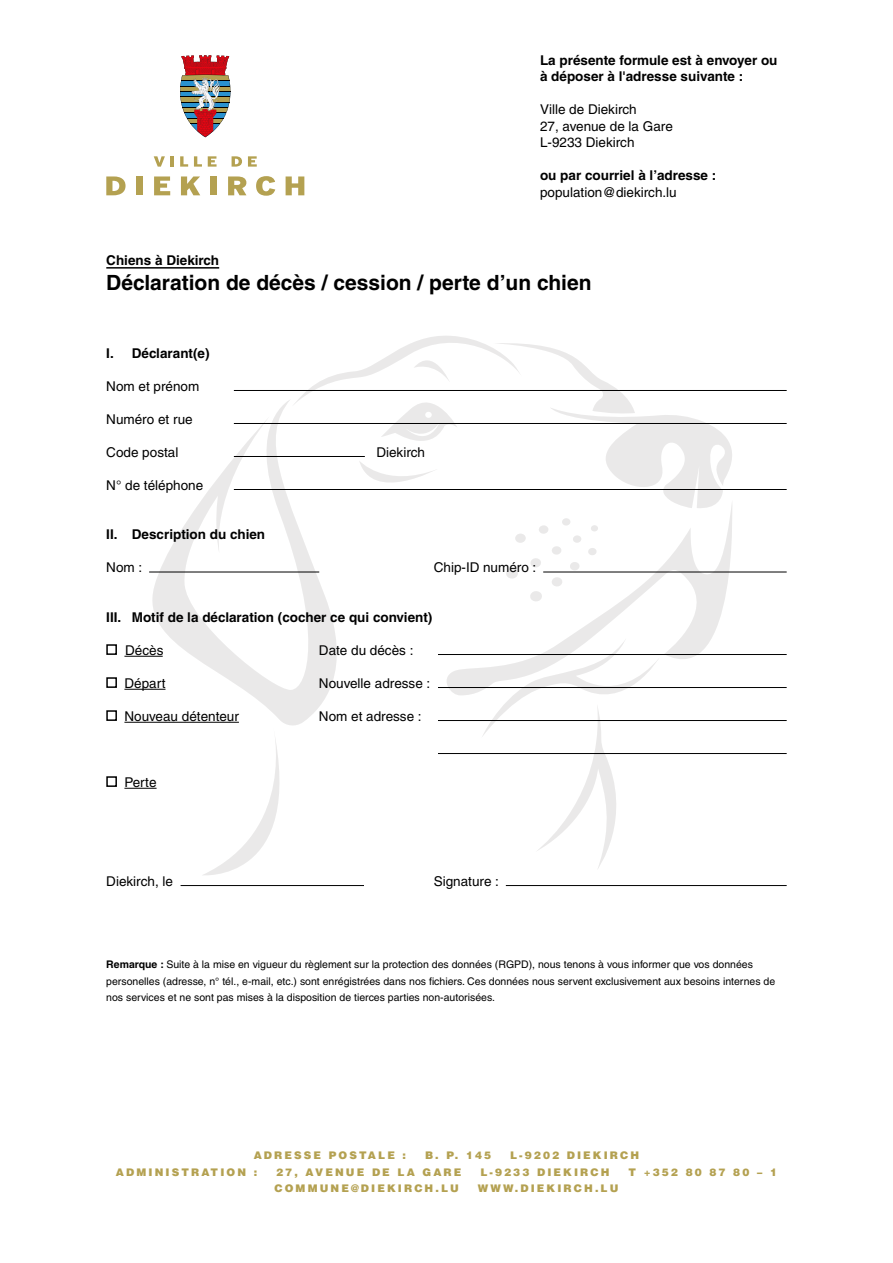
<style>
.page{position:relative;width:893px;height:1263px;background:#fff}
.page>*{position:absolute;margin:0;border:0;box-sizing:border-box;transform-origin:0 0}
.t1{font:700 21px "Helvetica LT Pro";color:#000}
.t2{font:13.5px/16.5px "Helvetica LT Pro";color:#000}
.t3{font:700 13.5px/16.5px "Helvetica LT Pro";color:#000}
.t4{font:10.5px/16.5px "Helvetica LT Pro";color:#000}
.t5{font:900 10.5px "Helvetica LT Pro";letter-spacing:.2em;color:#b4a151}
.s1{font-weight:700}
</style>
<div class="page">
<svg style="left:140px;top:400px;width:197px;height:325px"></svg>
<svg style="left:447px;top:509px;width:292px;height:186px"></svg>
<svg style="left:291px;top:336px;width:441px;height:173px"></svg>
<svg style="left:203px;top:725px;width:90px;height:150px"></svg>
<svg style="left:481px;top:638px;width:179px;height:230px"></svg>
<div style="left:562px;top:518px;width:9px;height:8px;background:#eae9e9;border-radius:50%"></div>
<div style="left:539px;top:525px;width:10px;height:9px;background:#eae9e9;border-radius:50%"></div>
<div style="left:515px;top:533px;width:11px;height:10px;background:#eae9e9;border-radius:50%"></div>
<div style="left:573px;top:535px;width:9px;height:8px;background:#eae9e9;border-radius:50%"></div>
<div style="left:591px;top:525px;width:7px;height:7px;background:#eae9e9;border-radius:50%"></div>
<svg style="left:551px;top:546px;width:11px;height:9px"></svg>
<svg style="left:530px;top:558px;width:12px;height:10px"></svg>
<svg style="left:505px;top:568px;width:14px;height:11px"></svg>
<svg style="left:587px;top:547px;width:10px;height:9px"></svg>
<svg style="left:569px;top:561px;width:11px;height:10px"></svg>
<svg style="left:551px;top:577px;width:12px;height:10px"></svg>
<svg style="left:529px;top:590px;width:14px;height:12px"></svg>
<hr style="left:506px;top:885px;width:281px;height:1px;background:#000">
<hr style="left:181px;top:885px;width:183px;height:1px;background:#000">
<hr style="left:438px;top:753px;width:349px;height:1px;background:#000">
<hr style="left:438px;top:720px;width:349px;height:1px;background:#000">
<hr style="left:438px;top:687px;width:349px;height:1px;background:#000">
<hr style="left:438px;top:654px;width:349px;height:1px;background:#000">
<hr style="left:543px;top:572px;width:244px;height:1px;background:#000">
<hr style="left:149px;top:572px;width:170px;height:1px;background:#000">
<hr style="left:234px;top:489px;width:553px;height:1px;background:#000">
<hr style="left:234px;top:456px;width:131px;height:1px;background:#000">
<hr style="left:234px;top:423px;width:553px;height:1px;background:#000">
<hr style="left:234px;top:390px;width:553px;height:1px;background:#000">
<hr style="left:106px;top:267px;width:113px;height:2px;background:#000">
<hr style="left:124px;top:656px;width:39px;height:1px;background:#000">
<hr style="left:124px;top:689px;width:41px;height:1px;background:#000">
<svg style="left:106px;top:644px;width:11px;height:77px"></svg>
<hr style="left:124px;top:722px;width:115px;height:1px;background:#000">
<hr style="left:124px;top:788px;width:33px;height:1px;background:#000">
<svg style="left:180px;top:55px;width:51px;height:82px"></svg>
<svg style="left:106px;top:176px;width:20px;height:19px"></svg>
<div style="left:136px;top:176px;width:7px;height:19px;background:#b4a151"></div>
<svg style="left:154px;top:176px;width:16px;height:19px"></svg>
<svg style="left:181px;top:176px;width:19px;height:19px"></svg>
<div style="left:210px;top:176px;width:7px;height:19px;background:#b4a151"></div>
<svg style="left:228px;top:176px;width:18px;height:19px"></svg>
<svg style="left:256px;top:176px;width:19px;height:20px"></svg>
<svg style="left:286px;top:176px;width:18px;height:19px"></svg>
<svg style="left:154px;top:156px;width:11px;height:11px"></svg>
<svg style="left:171px;top:156px;width:3px;height:11px"></svg>
<svg style="left:180px;top:156px;width:8px;height:11px"></svg>
<svg style="left:194px;top:156px;width:8px;height:11px"></svg>
<svg style="left:208px;top:156px;width:9px;height:11px"></svg>
<svg style="left:232px;top:156px;width:10px;height:11px"></svg>
<svg style="left:248px;top:156px;width:9px;height:11px"></svg>
<div style="left:106px;top:776px;width:11px;height:11px;border:2px solid #000"></div>
<p class="t3" style="left:540px;top:52px;width:239px">La présente formule est à envoyer ou à déposer à l'adresse suivante :</p>
<p class="t2" style="left:540px;top:101px;width:134px">Ville de Diekirch<br>27, avenue de la Gare</p>
<p class="t2" style="left:540px;top:134px;width:96px">L-9233 Diekirch</p>
<p class="t3" style="left:540px;top:167px;width:178px">ou par courriel à l’adresse :</p>
<p class="t2" style="left:540px;top:184px;width:138px">population@diekirch.lu</p>
<p class="t3" style="left:106px;top:252px;width:114px">Chiens à Diekirch</p>
<h3 class="t1" style="left:106px;top:270px;width:487px">Déclaration de décès / cession / perte d’un chien</h3>
<p class="t3" style="left:106px;top:345px;width:105px">I. Déclarant(e)</p>
<p class="t2" style="left:106px;top:378px;width:95px">Nom et prénom</p>
<p class="t2" style="left:106px;top:411px;width:88px">Numéro et rue</p>
<p class="t2" style="left:106px;top:444px;width:74px">Code postal</p>
<p class="t2" style="left:106px;top:477px;width:98px">N° de téléphone</p>
<p class="t2" style="left:376px;top:444px;width:50px">Diekirch</p>
<p class="t3" style="left:106px;top:526px;width:160px">II. Description du chien</p>
<p class="t2" style="left:106px;top:559px;width:38px">Nom :</p>
<p class="t2" style="left:434px;top:559px;width:104px">Chip-ID numéro :</p>
<p class="t3" style="left:106px;top:609px;width:328px">III. Motif de la déclaration (cocher ce qui convient)</p>
<p class="t2" style="left:125px;top:642px;width:40px">Décès</p>
<p class="t2" style="left:319px;top:642px;width:96px">Date du décès :</p>
<p class="t2" style="left:124px;top:675px;width:43px">Départ</p>
<p class="t2" style="left:319px;top:675px;width:113px">Nouvelle adresse :</p>
<p class="t2" style="left:124px;top:708px;width:116px">Nouveau détenteur</p>
<p class="t2" style="left:319px;top:708px;width:104px">Nom et adresse :</p>
<p class="t2" style="left:124px;top:774px;width:34px">Perte</p>
<p class="t2" style="left:106px;top:873px;width:68px">Diekirch, le</p>
<p class="t2" style="left:434px;top:873px;width:67px">Signature :</p>
<p class="t4" style="left:106px;top:956px;width:670px"><span class="s1">Remarque :</span> Suite à la mise en vigueur du règlement sur la protection des données (RGPD), nous tenons à vous informer que vos données personelles (adresse, n° tél., e-mail, etc.) sont enrégistrées dans nos fchiers. Ces données nous servent exclusivement aux besoins internes de nos services et ne sont pas mises à la disposition de tierces parties non-autorisées.</p>
<p class="t5" style="left:254px;top:1149px;width:154px">ADRESSE POSTALE :</p>
<p class="t5" style="left:425px;top:1149px;width:68px">B. P. 145</p>
<p class="t5" style="left:510px;top:1149px;width:131px">L-9202 DIEKIRCH</p>
<p class="t5" style="left:116px;top:1165px;width:143px">ADMINISTRATION :</p>
<p class="t5" style="left:276px;top:1165px;width:187px">27, AVENUE DE LA GARE</p>
<p class="t5" style="left:480px;top:1165px;width:131px">L-9233 DIEKIRCH</p>
<p class="t5" style="left:628px;top:1165px;width:150px">T +352 80 87 80 – 1</p>
<p class="t5" style="left:275px;top:1182px;width:186px">COMMUNE@DIEKIRCH.LU</p>
<p class="t5" style="left:478px;top:1182px;width:142px">WWW.DIEKIRCH.LU</p>
</div>
